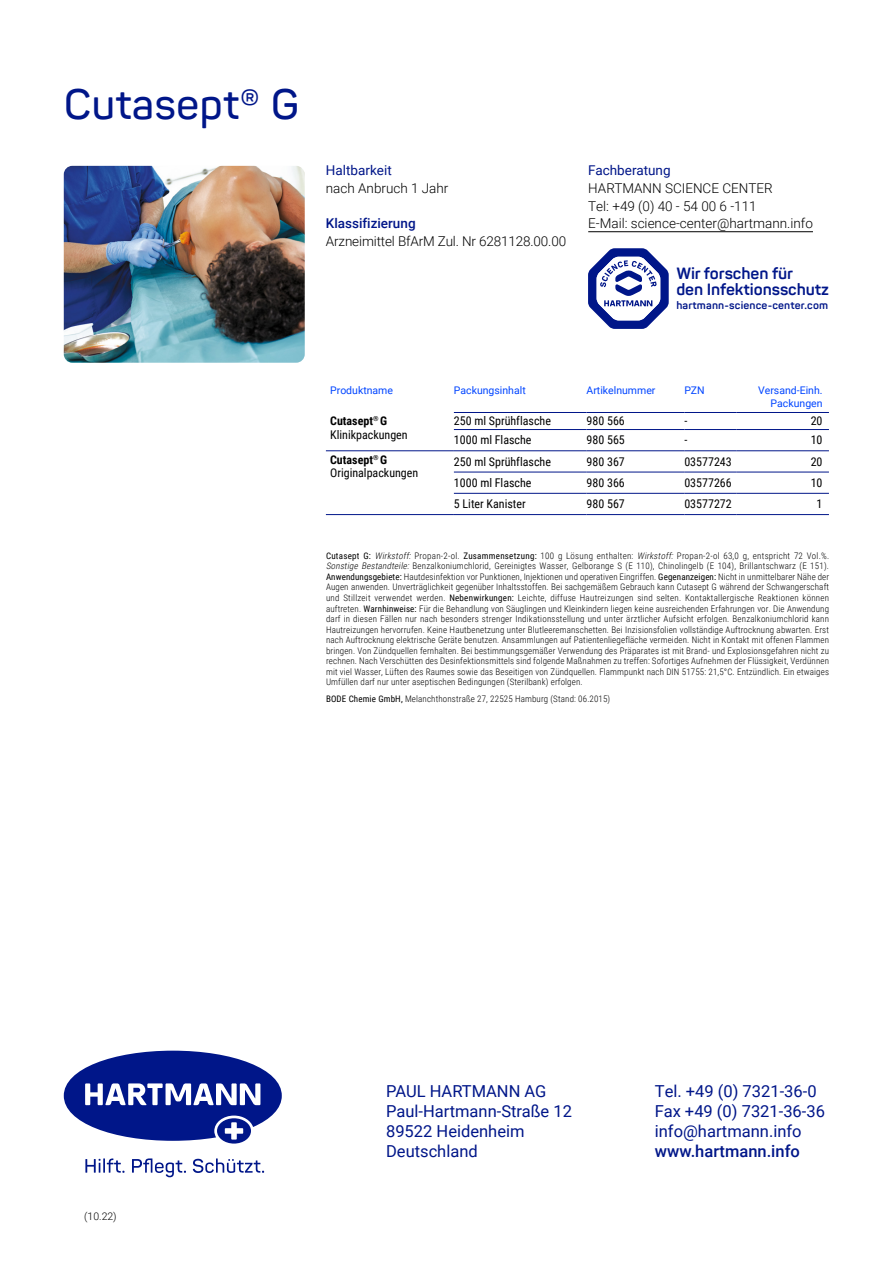
<style>
.page{position:relative;width:893px;height:1263px;background:#fff}
.page>*{position:absolute;margin:0;border:0;box-sizing:border-box;transform-origin:0 0}
.t1{font:600 42px "Panton";color:#001689}
.t2{font:16.5px/19.8px "Roboto";color:#001689}
.t3{font:500 16.5px "Roboto";color:#001689}
.t4{font:700 16.2px/16.5px "Panton";letter-spacing:-.005em;color:#001689}
.t5{font:300 13.5px/17.5px "Roboto";color:#000}
.t6{font:13.5px "Roboto";color:#001689}
.t7{font:500 13.5px "Roboto";color:#001689}
.t8{font:12px/13.5px "Roboto Condensed";color:#000}
.t9{font:700 10.65px "Panton";letter-spacing:.015em;color:#001689}
.t10{font:10.5px/13.5px "Roboto";color:#0045ff;text-align:right}
.t11{font:300 10.5px "Roboto";color:#000}
.t12{font:300 9px/10.5px "Roboto Condensed";letter-spacing:.015em;color:#000;text-align:justify}
.s1{font-weight:700}
.s2{font-weight:400}
.s3{font-style:italic}
</style>
<div class="page">
<div style="left:217px;top:1118px;width:34px;height:25px;background:#001689;border-radius:50%"></div>
<svg style="left:64px;top:1051px;width:218px;height:90px"></svg>
<svg style="left:85px;top:1158px;width:39px;height:15px"></svg>
<svg style="left:132px;top:1158px;width:54px;height:19px"></svg>
<svg style="left:193px;top:1158px;width:71px;height:15px"></svg>
<img style="left:64px;top:166px;width:241px;height:197px">
<hr style="left:588px;top:231px;width:225px;height:1px;background:#000">
<svg style="left:588px;top:248px;width:81px;height:81px"></svg>
<hr style="left:587px;top:429px;width:97px;height:1px;background:#001689">
<hr style="left:684px;top:429px;width:52px;height:1px;background:#001689">
<hr style="left:736px;top:429px;width:93px;height:1px;background:#001689">
<hr style="left:587px;top:450px;width:97px;height:1px;background:#001689">
<hr style="left:684px;top:450px;width:52px;height:1px;background:#001689">
<hr style="left:736px;top:450px;width:93px;height:1px;background:#001689">
<hr style="left:587px;top:472px;width:97px;height:1px;background:#001689">
<hr style="left:684px;top:472px;width:52px;height:1px;background:#001689">
<hr style="left:736px;top:472px;width:93px;height:1px;background:#001689">
<hr style="left:587px;top:493px;width:97px;height:1px;background:#001689">
<hr style="left:684px;top:493px;width:52px;height:1px;background:#001689">
<hr style="left:736px;top:493px;width:93px;height:1px;background:#001689">
<hr style="left:587px;top:514px;width:97px;height:1px;background:#001689">
<hr style="left:684px;top:514px;width:52px;height:1px;background:#001689">
<hr style="left:736px;top:514px;width:93px;height:1px;background:#001689">
<hr style="left:454px;top:429px;width:133px;height:1px;background:#001689">
<hr style="left:454px;top:450px;width:133px;height:1px;background:#001689">
<hr style="left:454px;top:472px;width:133px;height:1px;background:#001689">
<hr style="left:454px;top:493px;width:133px;height:1px;background:#001689">
<hr style="left:326px;top:514px;width:128px;height:1px;background:#001689">
<hr style="left:454px;top:514px;width:133px;height:1px;background:#001689">
<hr style="left:326px;top:450px;width:128px;height:1px;background:#001689">
<hr style="left:454px;top:412px;width:133px;height:1px;background:#001689">
<hr style="left:587px;top:412px;width:97px;height:1px;background:#001689">
<hr style="left:684px;top:412px;width:52px;height:1px;background:#001689">
<hr style="left:736px;top:412px;width:93px;height:1px;background:#001689">
<h1 class="t1" style="left:64px;top:78px;width:237px">Cutasept® G</h1>
<h3 class="t6" style="left:326px;top:161px;width:67px">Haltbarkeit</h3>
<h3 class="t5" style="left:326px;top:179px;width:124px">nach Anbruch 1 Jahr</h3>
<h3 class="t7" style="left:326px;top:214px;width:91px">Klassifizierung</h3>
<h3 class="t5" style="left:326px;top:232px;width:242px">Arzneimittel BfArM Zul. Nr 6281128.00.00</h3>
<h3 class="t6" style="left:588px;top:161px;width:84px">Fachberatung</h3>
<h3 class="t5" style="left:588px;top:179px;width:226px">HARTMANN SCIENCE CENTER<br>Tel: +49 (0) 40 - 54 00 6 -111<br>E-Mail: science-center@hartmann.info</h3>
<h3 class="t4" style="left:676px;top:264px;width:154px">Wir forschen für<br>den Infektionsschutz</h3>
<p class="t9" style="left:676px;top:298px;width:153px">hartmann-science-center.com</p>
<p class="t10" style="left:330px;top:383px;width:64px">Produktname</p>
<p class="t10" style="left:454px;top:383px;width:73px">Packungsinhalt</p>
<p class="t10" style="left:587px;top:383px;width:70px">Artikelnummer</p>
<p class="t10" style="left:684px;top:383px;width:22px">PZN</p>
<p class="t10" style="left:758px;top:383px;width:66px">Versand-Einh.<br>Packungen</p>
<h3 class="t8" style="left:330px;top:414px;width:79px"><span class="s1">Cutasept</span><sup>®</sup> <span class="s1">G<br></span>Klinikpackungen</h3>
<h3 class="t8" style="left:454px;top:414px;width:99px">250 ml Sprühflasche</h3>
<h3 class="t8" style="left:587px;top:414px;width:40px">980 566</h3>
<h3 class="t8" style="left:684px;top:414px;width:4px">-</h3>
<h3 class="t8" style="left:811px;top:414px;width:13px">20</h3>
<h3 class="t8" style="left:454px;top:433px;width:79px">1000 ml Flasche</h3>
<h3 class="t8" style="left:587px;top:433px;width:40px">980 565</h3>
<h3 class="t8" style="left:684px;top:433px;width:4px">-</h3>
<h3 class="t8" style="left:811px;top:433px;width:13px">10</h3>
<h3 class="t8" style="left:330px;top:452px;width:90px"><span class="s1">Cutasept</span><sup>®</sup> <span class="s1">G<br></span>Originalpackungen</h3>
<h3 class="t8" style="left:454px;top:454px;width:99px">250 ml Sprühflasche</h3>
<h3 class="t8" style="left:587px;top:454px;width:40px">980 367</h3>
<h3 class="t8" style="left:684px;top:454px;width:49px">03577243</h3>
<h3 class="t8" style="left:811px;top:454px;width:13px">20</h3>
<h3 class="t8" style="left:454px;top:475px;width:79px">1000 ml Flasche</h3>
<h3 class="t8" style="left:587px;top:475px;width:40px">980 366</h3>
<h3 class="t8" style="left:684px;top:475px;width:49px">03577266</h3>
<h3 class="t8" style="left:811px;top:475px;width:13px">10</h3>
<h3 class="t8" style="left:454px;top:497px;width:73px">5 Liter Kanister</h3>
<h3 class="t8" style="left:587px;top:497px;width:40px">980 567</h3>
<h3 class="t8" style="left:684px;top:497px;width:49px">03577272</h3>
<h3 class="t8" style="left:817px;top:497px;width:7px">1</h3>
<p class="t12" style="left:326px;top:550px;width:505px"><span class="s2">Cutasept G:</span> <span class="s3">Wirkstoff:</span> Propan-2-ol. <span class="s2">Zusammensetzung:</span> 100 g Lösung enthalten: <span class="s3">Wirkstoff:</span> Propan-2-ol 63,0 g, entspricht 72 Vol.%.<br><span class="s3">Sonstige Bestandteile:</span> Benzalkoniumchlorid, Gereinigtes Wasser, Gelborange S (E 110), Chinolingelb (E 104), Brillantschwarz (E 151).<br><span class="s2">Anwendungsgebiete:</span> Hautdesinfektion vor Punktionen, Injektionen und operativen Eingriffen. <span class="s2">Gegenanzeigen:</span> Nicht in unmittelbarer Nähe der Augen anwenden. Unverträglichkeit gegenüber Inhaltsstoffen. Bei sachgemäßem Gebrauch kann Cutasept G während der Schwangerschaft und Stillzeit verwendet werden. <span class="s2">Nebenwirkungen:</span> Leichte, diffuse Hautreizungen sind selten. Kontaktallergische Reaktionen können auftreten. <span class="s2">Warnhinweise:</span> Für die Behandlung von Säuglingen und Kleinkindern liegen keine ausreichenden Erfahrungen vor. Die Anwendung darf in diesen Fällen nur nach besonders strenger Indikationsstellung und unter ärztlicher Aufsicht erfolgen. Benzalkoniumchlorid kann Hautreizungen hervorrufen. Keine Hautbenetzung unter Blutleeremanschetten. Bei Inzisionsfolien vollständige Auftrocknung abwarten. Erst nach Auftrocknung elektrische Geräte benutzen. Ansammlungen auf Patientenliegefläche vermeiden. Nicht in Kontakt mit offenen Flammen bringen. Von Zündquellen fernhalten. Bei bestimmungsgemäßer Verwendung des Präparates ist mit Brand- und Explosionsgefahren nicht zu rechnen. Nach Verschütten des Desinfektionsmittels sind folgende Maßnahmen zu treffen: Sofortiges Aufnehmen der Flüssigkeit, Verdünnen mit viel Wasser, Lüften des Raumes sowie das Beseitigen von Zündquellen. Flammpunkt nach DIN 51755: 21,5°C. Entzündlich. Ein etwaiges Umfüllen darf nur unter aseptischen Bedingungen (Sterilbank) erfolgen.</p>
<p class="t12" style="left:326px;top:693px;width:286px"><span class="s2">BODE Chemie GmbH,</span> Melanchthonstraße 27, 22525 Hamburg (Stand: 06.2015)</p>
<p class="t11" style="left:84px;top:1209px;width:34px">(10.22)</p>
<h2 class="t2" style="left:386px;top:1081px;width:187px">PAUL HARTMANN AG<br>Paul-Hartmann-Straße 12<br>89522 Heidenheim<br>Deutschland</h2>
<h2 class="t2" style="left:655px;top:1081px;width:172px">Tel. +49 (0) 7321-36-0<br>Fax +49 (0) 7321-36-36 info@hartmann.info</h2>
<h2 class="t3" style="left:655px;top:1139px;width:147px">www.hartmann.info</h2>
</div>
